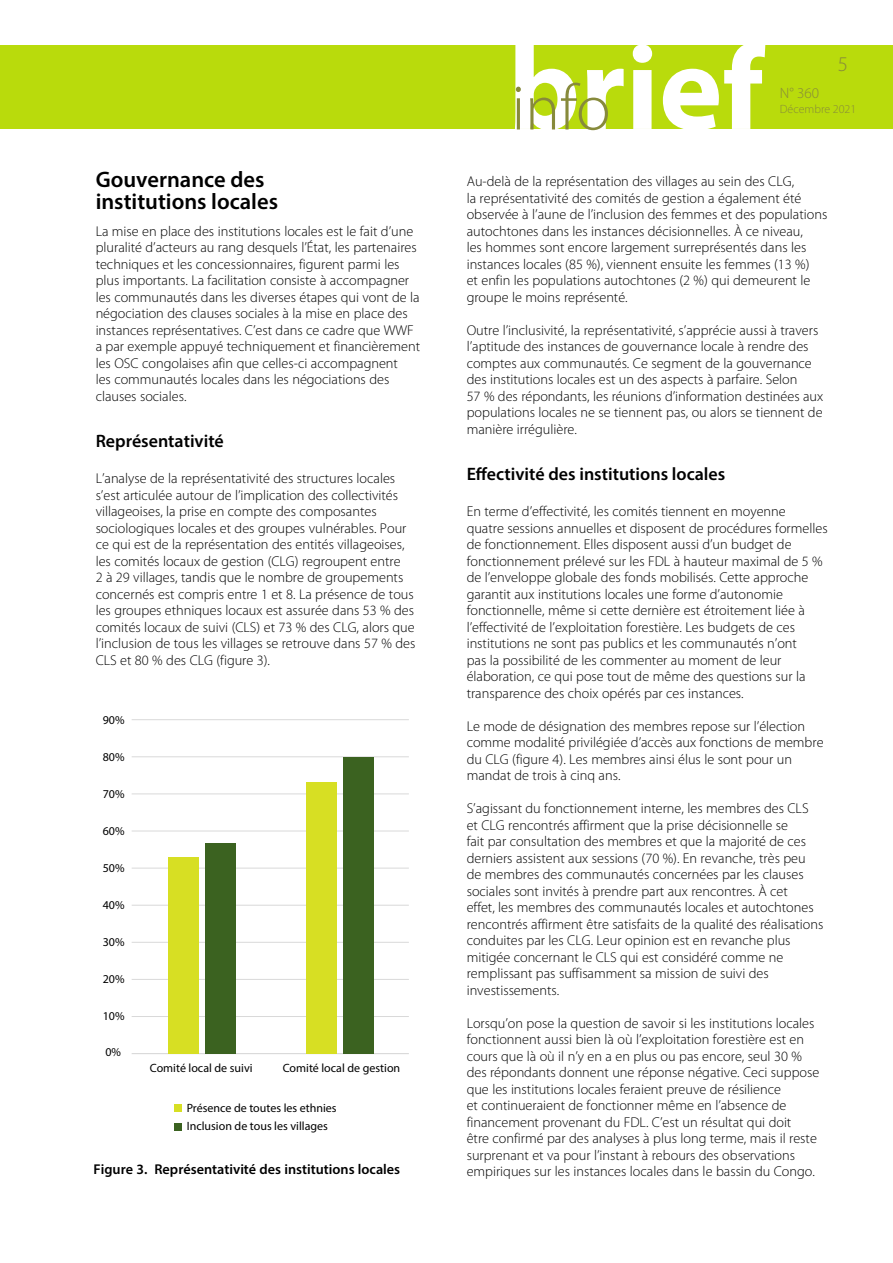
<style>
.page{position:relative;width:893px;height:1263px;background:#fff}
.page>*{position:absolute;margin:0;border:0;box-sizing:border-box;transform-origin:0 0}
.t1{font:600 22.5px/22.5px "Myriad Pro";color:#000}
.t2{font:300 21px "Myriad Pro";color:#878a3b}
.t3{font:600 18px "Myriad Pro";color:#000}
.t4{font:300 15px "Myriad Pro";color:#878a3b}
.t5{font:300 14.25px/16.5px "Myriad Pro";color:#000}
.t6{font:600 14.25px "Myriad Pro";color:#000}
.t7{font:12px/18.9px "Myriad Pro";color:#000}
.t8{font:300 12px "Myriad Pro";color:#878a3b}
</style>
<div class="page">
<div style="left:0;top:45px;width:893px;height:84px;background:#b9db0c"></div>
<svg style="left:515px;top:45px;width:250px;height:85px"></svg>
<div style="left:174px;top:1104px;width:8px;height:7px;background:#d7df23"></div>
<div style="left:174px;top:1123px;width:8px;height:7px;background:#3b6220"></div>
<hr style="left:132px;top:719px;width:277px;height:1px;background:#d9d9d9">
<hr style="left:132px;top:756px;width:277px;height:1px;background:#d9d9d9">
<hr style="left:132px;top:793px;width:277px;height:1px;background:#d9d9d9">
<hr style="left:132px;top:831px;width:277px;height:1px;background:#d9d9d9">
<hr style="left:132px;top:868px;width:277px;height:1px;background:#d9d9d9">
<hr style="left:132px;top:905px;width:277px;height:1px;background:#d9d9d9">
<hr style="left:132px;top:942px;width:277px;height:1px;background:#d9d9d9">
<hr style="left:132px;top:979px;width:277px;height:1px;background:#d9d9d9">
<hr style="left:132px;top:1016px;width:277px;height:1px;background:#d9d9d9">
<hr style="left:132px;top:1053px;width:277px;height:1px;background:#d9d9d9">
<div style="left:343px;top:757px;width:31px;height:297px;background:#3b6220"></div>
<div style="left:306px;top:782px;width:31px;height:272px;background:#d7df23"></div>
<div style="left:205px;top:843px;width:31px;height:211px;background:#3b6220"></div>
<div style="left:168px;top:857px;width:31px;height:197px;background:#d7df23"></div>
<h2 class="t2" style="left:838px;top:52px;width:12px">5</h2>
<p class="t4" style="left:780px;top:84px;width:41px">N° 360</p>
<p class="t8" style="left:780px;top:102px;width:78px">Décembre 2021</p>
<h1 class="t1" style="left:96px;top:168px;width:184px">Gouvernance des institutions locales</h1>
<p class="t5" style="left:96px;top:222px;width:326px">La mise en place des institutions locales est le fait d’une pluralité d’acteurs au rang desquels l’État, les partenaires techniques et les concessionnaires, figurent parmi les plus importants. La facilitation consiste à accompagner les communautés dans les diverses étapes qui vont de la négociation des clauses sociales à la mise en place des instances représentatives. C’est dans ce cadre que WWF a par exemple appuyé techniquement et financièrement les OSC congolaises afin que celles-ci accompagnent<br>les communautés locales dans les négociations des clauses sociales.</p>
<p class="t3" style="left:96px;top:429px;width:130px">Représentativité</p>
<p class="t5" style="left:96px;top:470px;width:321px">L’analyse de la représentativité des structures locales s’est articulée autour de l’implication des collectivités villageoises, la prise en compte des composantes sociologiques locales et des groupes vulnérables. Pour ce qui est de la représentation des entités villageoises, les comités locaux de gestion (CLG) regroupent entre<br>2 à 29 villages, tandis que le nombre de groupements concernés est compris entre 1 et 8. La présence de tous les groupes ethniques locaux est assurée dans 53 % des comités locaux de suivi (CLS) et 73 % des CLG, alors que l’inclusion de tous les villages se retrouve dans 57 % des CLS et 80 % des CLG (figure 3).</p>
<p class="t5" style="left:467px;top:173px;width:362px">Au-delà de la représentation des villages au sein des CLG,<br>la représentativité des comités de gestion a également été observée à l’aune de l’inclusion des femmes et des populations autochtones dans les instances décisionnelles. À ce niveau,<br>les hommes sont encore largement surreprésentés dans les instances locales (85 %), viennent ensuite les femmes (13 %)<br>et enfin les populations autochtones (2 %) qui demeurent le groupe le moins représenté.</p>
<p class="t5" style="left:467px;top:321px;width:358px">Outre l’inclusivité, la représentativité, s’apprécie aussi à travers l’aptitude des instances de gouvernance locale à rendre des comptes aux communautés. Ce segment de la gouvernance des institutions locales est un des aspects à parfaire. Selon<br>57 % des répondants, les réunions d’information destinées aux populations locales ne se tiennent pas, ou alors se tiennent de manière irrégulière.</p>
<p class="t3" style="left:467px;top:462px;width:260px">Effectivité des institutions locales</p>
<p class="t5" style="left:467px;top:503px;width:362px">En terme d’effectivité, les comités tiennent en moyenne<br>quatre sessions annuelles et disposent de procédures formelles de fonctionnement. Elles disposent aussi d’un budget de fonctionnement prélevé sur les FDL à hauteur maximal de 5 % de l’enveloppe globale des fonds mobilisés. Cette approche garantit aux institutions locales une forme d’autonomie fonctionnelle, même si cette dernière est étroitement liée à l’effectivité de l’exploitation forestière. Les budgets de ces institutions ne sont pas publics et les communautés n’ont<br>pas la possibilité de les commenter au moment de leur élaboration, ce qui pose tout de même des questions sur la transparence des choix opérés par ces instances.</p>
<p class="t5" style="left:467px;top:717px;width:358px">Le mode de désignation des membres repose sur l’élection comme modalité privilégiée d’accès aux fonctions de membre du CLG (figure 4). Les membres ainsi élus le sont pour un mandat de trois à cinq ans.</p>
<p class="t5" style="left:467px;top:800px;width:358px">S’agissant du fonctionnement interne, les membres des CLS et CLG rencontrés affirment que la prise décisionnelle se<br>fait par consultation des membres et que la majorité de ces derniers assistent aux sessions (70 %). En revanche, très peu de membres des communautés concernées par les clauses sociales sont invités à prendre part aux rencontres. À cet<br>effet, les membres des communautés locales et autochtones rencontrés affirment être satisfaits de la qualité des réalisations conduites par les CLG. Leur opinion est en revanche plus mitigée concernant le CLS qui est considéré comme ne remplissant pas suffisamment sa mission de suivi des investissements.</p>
<p class="t5" style="left:467px;top:1014px;width:354px">Lorsqu’on pose la question de savoir si les institutions locales fonctionnent aussi bien là où l’exploitation forestière est en cours que là où il n’y en a en plus ou pas encore, seul 30 % des répondants donnent une réponse négative. Ceci suppose que les institutions locales feraient preuve de résilience<br>et continueraient de fonctionner même en l’absence de financement provenant du FDL. C’est un résultat qui doit<br>être confirmé par des analyses à plus long terme, mais il reste surprenant et va pour l’instant à rebours des observations</p>
<p class="t7" style="left:103px;top:710px;width:23px">90%</p>
<p class="t7" style="left:103px;top:747px;width:23px">80%</p>
<p class="t7" style="left:103px;top:784px;width:23px">70%</p>
<p class="t7" style="left:103px;top:821px;width:23px">60%</p>
<p class="t7" style="left:103px;top:858px;width:23px">50%</p>
<p class="t7" style="left:103px;top:895px;width:23px">40%</p>
<p class="t7" style="left:103px;top:932px;width:23px">30%</p>
<p class="t7" style="left:103px;top:969px;width:23px">20%</p>
<p class="t7" style="left:103px;top:1006px;width:23px">10%</p>
<p class="t7" style="left:105px;top:1043px;width:17px">0%</p>
<p class="t7" style="left:150px;top:1059px;width:104px">Comité local de suivi</p>
<p class="t7" style="left:283px;top:1059px;width:119px">Comité local de gestion</p>
<p class="t7" style="left:187px;top:1098px;width:151px">Présence de toutes les ethnies<br>Inclusion de tous les villages</p>
<p class="t6" style="left:94px;top:1160px;width:308px">Figure 3. Représentativité des institutions locales</p>
<p class="t5" style="left:467px;top:1163px;width:350px">empiriques sur les instances locales dans le bassin du Congo.</p>
</div>
